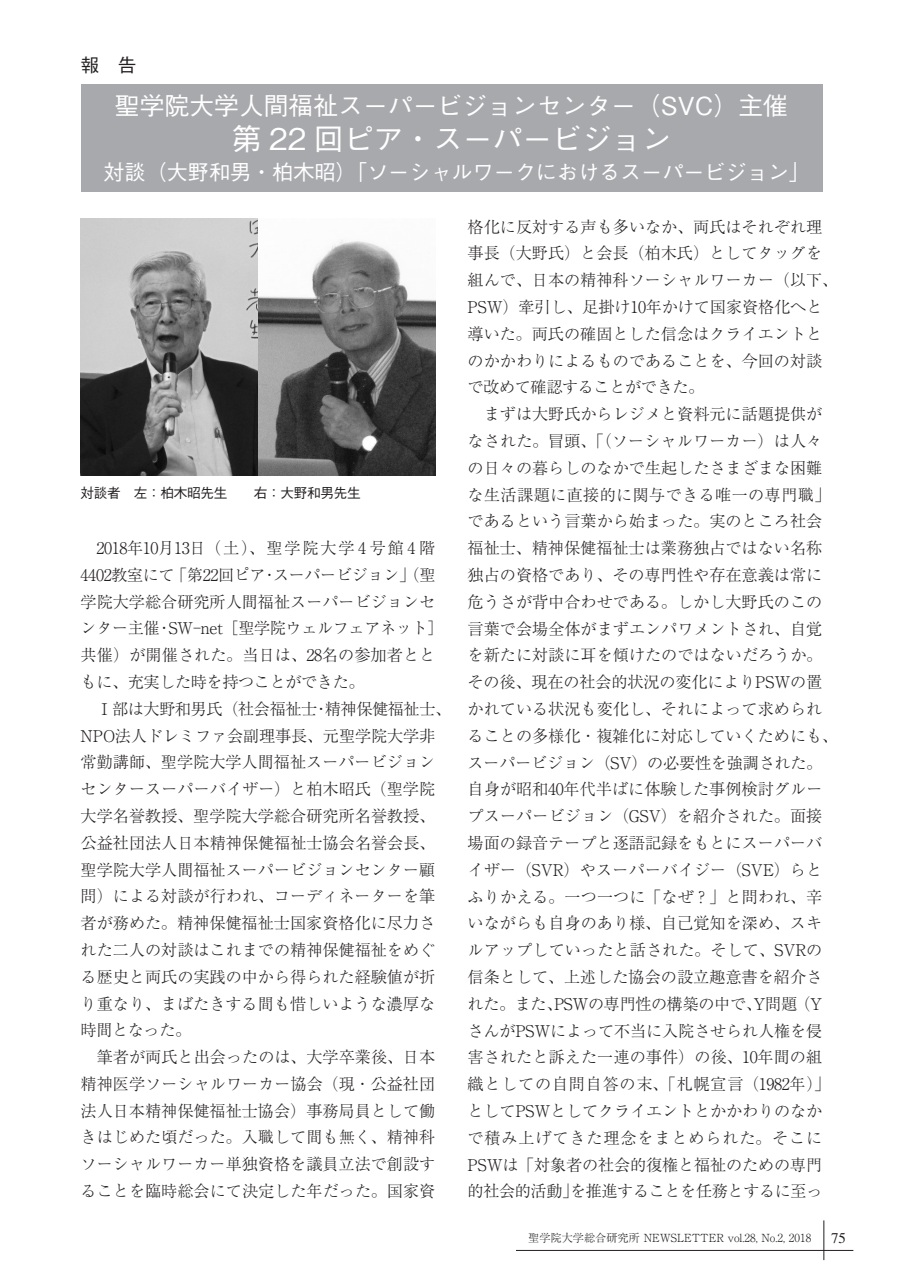
<style>
.page{position:relative;width:903px;height:1275px;background:#fff}
.page>*{position:absolute;margin:0;border:0;box-sizing:border-box;transform-origin:0 0}
.t1{font:500 29.75px "Gothic BBB Pro";color:#fff}
.t2{font:500 24.85px "Gothic BBB Pro";color:#fff}
.t3{font:500 21px "Gothic BBB Pro";color:#fff}
.t4{font:500 18.55px "Gothic BBB Pr 6";color:#231f20}
.t5{font:300 16.1px/26.8px "Ryumin Pr 6";color:#231f20}
.t6{font:14.88px "Times";color:#231f20}
.t7{font:500 13.65px "Gothic BBB Pr 6";letter-spacing:-.025em;color:#231f20}
.t8{font:300 11.2px "Ryumin Pro";color:#231f20}
</style>
<div class="page">
<div style="left:81px;top:84px;width:741px;height:107px;background:#a8a9ad"></div>
<img style="left:81px;top:218px;width:354px;height:257px">
<hr style="left:516px;top:1250px;width:337px;height:1px;background:#231f20">
<hr style="left:823px;top:1220px;width:1px;height:40px;background:#231f20">
<p class="t4" style="left:81px;top:50px;width:57px">報　告</p>
<h2 class="t2" style="left:115px;top:86px;width:674px">聖学院大学人間福祉スーパービジョンセンター（SVC）主催</h2>
<h1 class="t1" style="left:232px;top:115px;width:441px">第 22 回ピア・スーパービジョン</h1>
<h3 class="t3" style="left:104px;top:155px;width:708px">対談（大野和男・柏木昭）「ソーシャルワークにおけるスーパービジョン」</h3>
<p class="t7" style="left:81px;top:482px;width:282px">対談者　左：柏木昭先生　　右：大野和男先生</p>
<p class="t5" style="left:81px;top:534px;width:372px">　2018年10月13日（土）、聖学院大学 4 号館 4 階<br>4402教室にて「第22回ピア・スーパービジョン」（聖学院大学総合研究所人間福祉スーパービジョンセンター主催・SW–net［聖学院ウェルフェアネット］共催）が開催された。当日は、28名の参加者とともに、充実した時を持つことができた。<br>　Ⅰ部は大野和男氏（社会福祉士・精神保健福祉士、<br>NPO法人ドレミファ会副理事長、元聖学院大学非常勤講師、聖学院大学人間福祉スーパービジョンセンタースーパーバイザー）と柏木昭氏（聖学院大学名誉教授、聖学院大学総合研究所名誉教授、公益社団法人日本精神保健福祉士協会名誉会長、聖学院大学人間福祉スーパービジョンセンター顧問）による対談が行われ、コーディネーターを筆者が務めた。精神保健福祉士国家資格化に尽力された二人の対談はこれまでの精神保健福祉をめぐる歴史と両氏の実践の中から得られた経験値が折り重なり、まばたきする間も惜しいような濃厚な時間となった。<br>　筆者が両氏と出会ったのは、大学卒業後、日本精神医学ソーシャルワーカー協会（現・公益社団法人日本精神保健福祉士協会）事務局員として働きはじめた頃だった。入職して間も無く、精神科ソーシャルワーカー単独資格を議員立法で創設することを臨時総会にて決定した年だった。国家資</p>
<p class="t5" style="left:468px;top:212px;width:372px">格化に反対する声も多いなか、両氏はそれぞれ理事長（大野氏）と会長（柏木氏）としてタッグを組んで、日本の精神科ソーシャルワーカー（以下、<br>PSW）牽引し、足掛け10年かけて国家資格化へと導いた。両氏の確固とした信念はクライエントとのかかわりによるものであることを、今回の対談で改めて確認することができた。<br>　まずは大野氏からレジメと資料元に話題提供がなされた。冒頭、「（ソーシャルワーカー）は人々の日々の暮らしのなかで生起したさまざまな困難な生活課題に直接的に関与できる唯一の専門職」であるという言葉から始まった。実のところ社会福祉士、精神保健福祉士は業務独占ではない名称独占の資格であり、その専門性や存在意義は常に危うさが背中合わせである。しかし大野氏のこの言葉で会場全体がまずエンパワメントされ、自覚を新たに対談に耳を傾けたのではないだろうか。その後、現在の社会的状況の変化によりPSWの置かれている状況も変化し、それによって求められることの多様化・複雑化に対応していくためにも、スーパービジョン（SV）の必要性を強調された。自身が昭和40年代半ばに体験した事例検討グループスーパービジョン（GSV）を紹介された。面接場面の録音テープと逐語記録をもとにスーパーバイザー（SVR）やスーパーバイジー（SVE）らとふりかえる。一つ一つに「なぜ？」と問われ、辛いながらも自身のあり様、自己覚知を深め、スキルアップしていったと話された。そして、SVRの信条として、上述した協会の設立趣意書を紹介された。また、PSWの専門性の構築の中で、Y問題（YさんがPSWによって不当に入院させられ人権を侵害されたと訴えた一連の事件）の後、10年間の組織としての自問自答の末、「札幌宣言（1982年）」としてPSWとしてクライエントとかかわりのなかで積み上げてきた理念をまとめられた。そこに<br>PSWは「対象者の社会的復権と福祉のための専門的社会的活動」を推進することを任務とするに至っ</p>
<p class="t8" style="left:528px;top:1229px;width:284px">聖学院大学総合研究所 NEWSLETTER vol.28, No.2, 2018</p>
<p class="t6" style="left:831px;top:1229px;width:16px">75</p>
</div>
